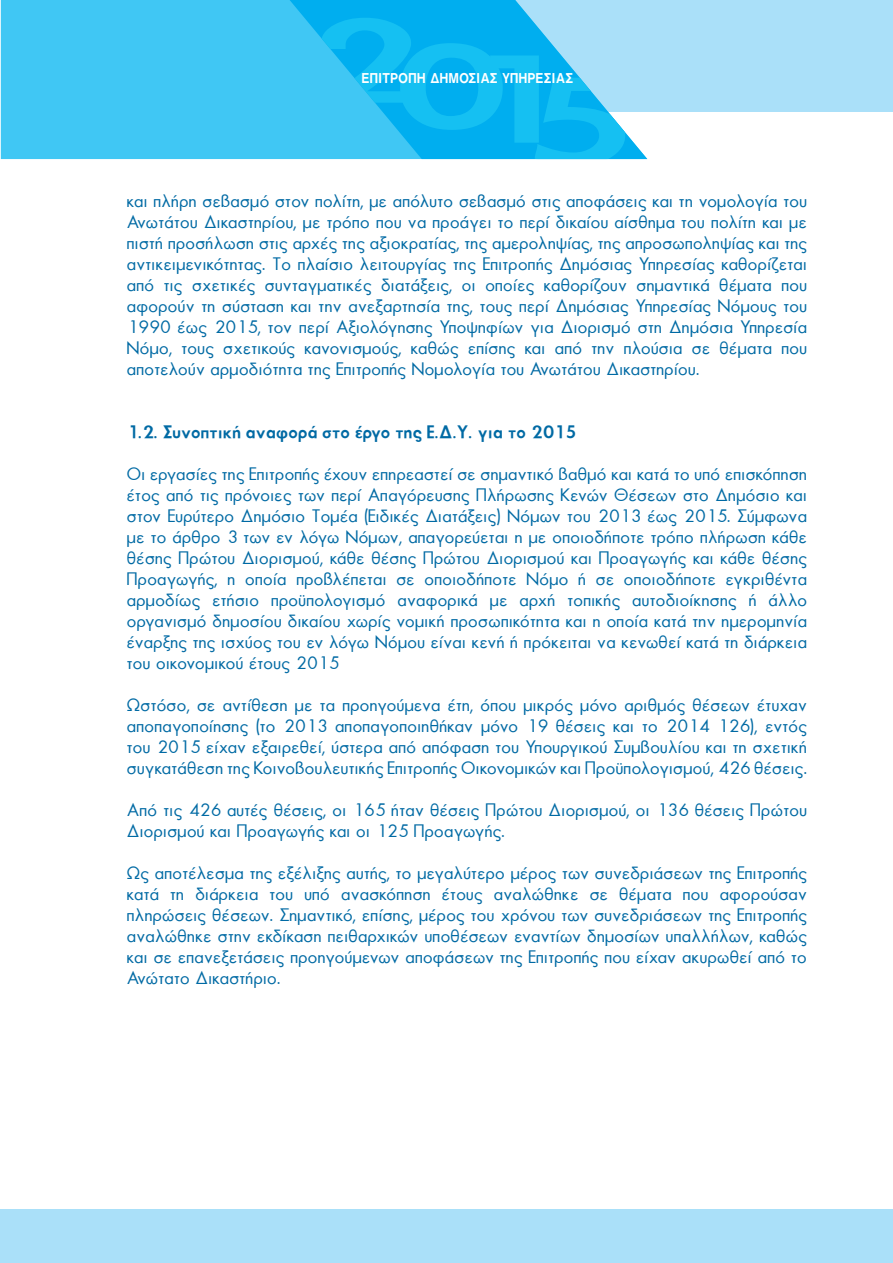
<style>
.page{position:relative;width:893px;height:1263px;background:#fff}
.page>*{position:absolute;margin:0;border:0;box-sizing:border-box;transform-origin:0 0}
.t1{font:18px/21px "Mg Future UC Pol Normal";color:#006aa4;text-align:justify}
.t2{font:700 18px "Mg Future UC Pol";color:#006aa4}
.t3{font:700 13.5px "Mg Helvetica UC Pol";letter-spacing:.02em;color:#fff;scale:.9 1}
</style>
<div class="page">
<div style="left:0;top:1209px;width:893px;height:54px;background:#aae0f9"></div>
<div style="left:206px;top:0;width:687px;height:111px;background:#aae0f9"></div>
<div style="left:1px;top:0;width:289px;height:159px;background:#40c7f4"></div>
<svg style="left:290px;top:0;width:357px;height:159px"></svg>
<svg style="left:321px;top:18px;width:304px;height:141px;background:#25bdf1"></svg>
<p class="t3" style="left:362px;top:69px;width:236px">ΕΠΙΤΡΟΠΗ ΔΗΜΟΣΙΑΣ ΥΠΗΡΕΣΙΑΣ</p>
<p class="t1" style="left:128px;top:191px;width:682px">και πλήρη σεβασμό στον πολίτη, με απόλυτο σεβασμό στις αποφάσεις και τη νομολογία του Ανωτάτου Δικαστηρίου, με τρόπο που να προάγει το περί δικαίου αίσθημα του πολίτη και με πιστή προσήλωση στις αρχές της αξιοκρατίας, της αμεροληψίας, της απροσωποληψίας και της αντικειμενικότητας. Το πλαίσιο λειτουργίας της Επιτροπής Δημόσιας Υπηρεσίας καθορίζεται από τις σχετικές συνταγματικές διατάξεις, οι οποίες καθορίζουν σημαντικά θέματα που αφορούν τη σύσταση και την ανεξαρτησία της, τους περί Δημόσιας Υπηρεσίας Νόμους του 1990 έως 2015, τον περί Αξιολόγησης Υποψηφίων για Διορισμό στη Δημόσια Υπηρεσία Νόμο, τους σχετικούς κανονισμούς, καθώς επίσης και από την πλούσια σε θέματα που αποτελούν αρμοδιότητα της Επιτροπής Νομολογία του Ανωτάτου Δικαστηρίου.</p>
<p class="t2" style="left:128px;top:422px;width:451px">1.2. Συνοπτική αναφορά στο έργο της Ε.Δ.Υ. για το 2015</p>
<p class="t1" style="left:128px;top:464px;width:682px">Οι εργασίες της Επιτροπής έχουν επηρεαστεί σε σημαντικό βαθμό και κατά το υπό επισκόπηση έτος από τις πρόνοιες των περί Απαγόρευσης Πλήρωσης Κενών Θέσεων στο Δημόσιο και στον Ευρύτερο Δημόσιο Τομέα (Ειδικές Διατάξεις) Νόμων του 2013 έως 2015. Σύμφωνα με το άρθρο 3 των εν λόγω Νόμων, απαγορεύεται η με οποιοδήποτε τρόπο πλήρωση κάθε θέσης Πρώτου Διορισμού, κάθε θέσης Πρώτου Διορισμού και Προαγωγής και κάθε θέσης Προαγωγής, η οποία προβλέπεται σε οποιοδήποτε Νόμο ή σε οποιοδήποτε εγκριθέντα αρμοδίως ετήσιο προϋπολογισμό αναφορικά με αρχή τοπικής αυτοδιοίκησης ή άλλο οργανισμό δημοσίου δικαίου χωρίς νομική προσωπικότητα και η οποία κατά την ημερομηνία έναρξης της ισχύος του εν λόγω Νόμου είναι κενή ή πρόκειται να κενωθεί κατά τη διάρκεια του οικονομικού έτους 2015</p>
<p class="t1" style="left:128px;top:695px;width:682px">Ωστόσο, σε αντίθεση με τα προηγούμενα έτη, όπου μικρός μόνο αριθμός θέσεων έτυχαν αποπαγοποίησης (το 2013 αποπαγοποιηθήκαν μόνο 19 θέσεις και το 2014 126), εντός του 2015 είχαν εξαιρεθεί, ύστερα από απόφαση του Υπουργικού Συμβουλίου και τη σχετική συγκατάθεση της Κοινοβουλευτικής Επιτροπής Οικονομικών και Προϋπολογισμού, 426 θέσεις.</p>
<p class="t1" style="left:128px;top:800px;width:682px">Από τις 426 αυτές θέσεις, οι 165 ήταν θέσεις Πρώτου Διορισμού, οι 136 θέσεις Πρώτου<br>Διορισμού και Προαγωγής και οι 125 Προαγωγής.</p>
<p class="t1" style="left:128px;top:863px;width:682px">Ως αποτέλεσμα της εξέλιξης αυτής, το μεγαλύτερο μέρος των συνεδριάσεων της Επιτροπής κατά τη διάρκεια του υπό ανασκόπηση έτους αναλώθηκε σε θέματα που αφορούσαν πληρώσεις θέσεων. Σημαντικό, επίσης, μέρος του χρόνου των συνεδριάσεων της Επιτροπής αναλώθηκε στην εκδίκαση πειθαρχικών υποθέσεων εναντίων δημοσίων υπαλλήλων, καθώς και σε επανεξετάσεις προηγούμενων αποφάσεων της Επιτροπής που είχαν ακυρωθεί από το Ανώτατο Δικαστήριο.</p>
</div>
